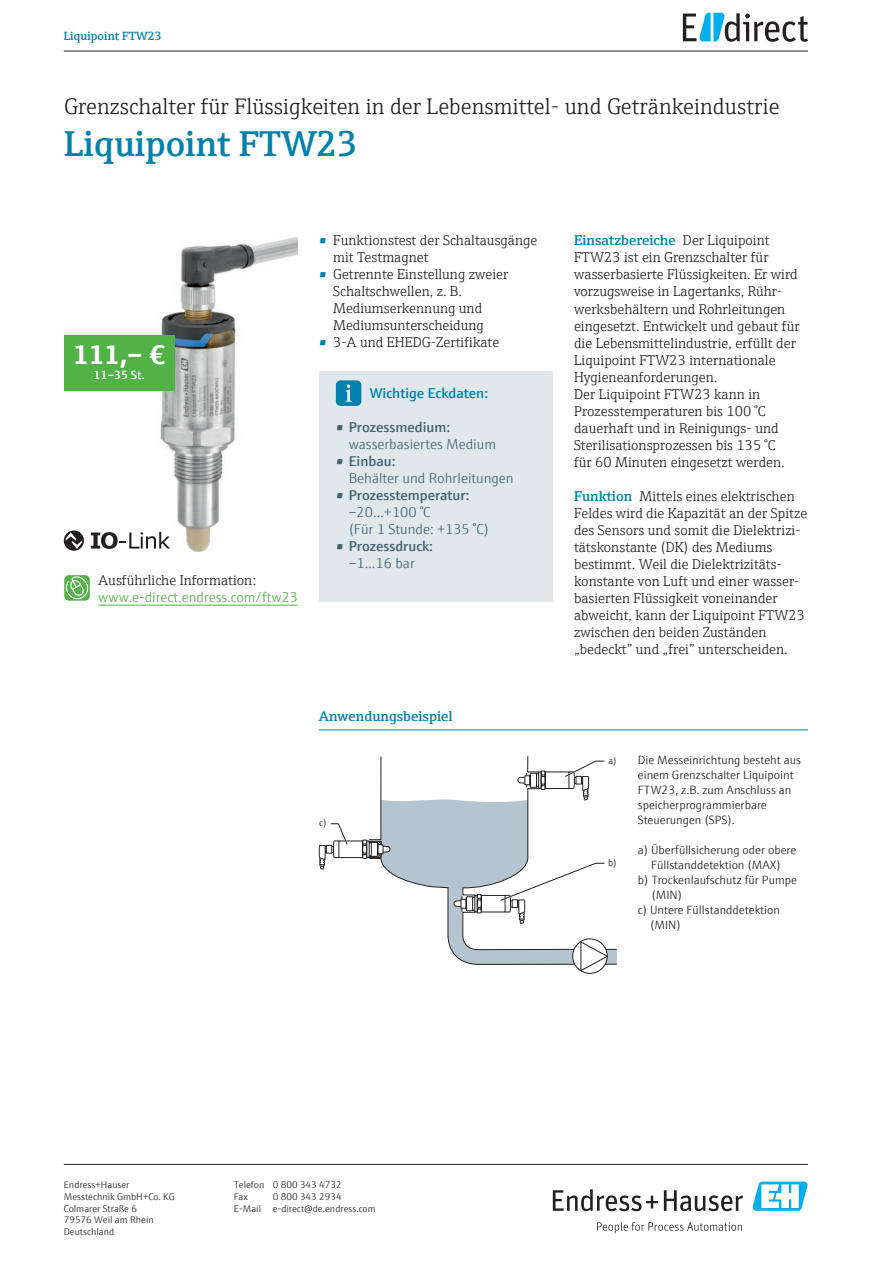
<style>
.page{position:relative;width:893px;height:1263px;background:#fff}
.page>*{position:absolute;margin:0;border:0;box-sizing:border-box;transform-origin:0 0}
.t1{font:600 36px "E+H Serif";color:#0081ad}
.t2{font:700 27px "E+H Sans";color:#fff}
.t3{font:300 22.5px "E+H Serif";color:#231f20}
.t4{font:300 14.25px/17px "E+H Serif";color:#231f20}
.t5{font:300 14.25px/17px "E+H Sans";color:#446472}
.t6{font:600 14.25px "E+H Sans";color:#446472}
.t7{font:300 14.25px "E+H Sans";color:#52b147}
.t8{font:600 14.25px "E+H Serif";color:#0081ad}
.t9{font:600 14.25px "E+H Sans";color:#0081ad}
.t10{font:300 12px/15px "E+H Sans";color:#231f20}
.t11{font:600 12px "E+H Serif";color:#0081ad}
.t12{font:600 12px "E+H Sans";color:#fff}
.t13{font:300 9.75px/11.7px "E+H Sans";color:#231f20}
.s1{font-weight:600;color:#0081ad}
</style>
<div class="page">
<hr style="left:98px;top:605px;width:200px;height:1px;background:#52b147">
<svg style="left:64px;top:575px;width:26px;height:26px"></svg>
<svg style="left:66px;top:576px;width:23px;height:24px"></svg>
<div style="left:319px;top:371px;width:234px;height:231px;background:#e0e8ec"></div>
<svg style="left:336px;top:380px;width:25px;height:26px"></svg>
<div style="left:572px;top:938px;width:35px;height:36px;border:1px solid #231f20;border-radius:50%"></div>
<div style="left:339px;top:841px;width:24px;height:17px;border:1px solid #231f20"></div>
<svg style="left:319px;top:823px;width:30px;height:47px"></svg>
<svg style="left:362px;top:756px;width:255px;height:216px"></svg>
<hr style="left:319px;top:730px;width:489px;height:1px;background:#0081ad">
<img style="left:140px;top:236px;width:158px;height:316px">
<svg style="left:91px;top:532px;width:79px;height:17px"></svg>
<svg style="left:64px;top:530px;width:20px;height:21px"></svg>
<div style="left:64px;top:335px;width:110px;height:55px;background:#52b147"></div>
<svg style="left:683px;top:13px;width:125px;height:29px"></svg>
<svg style="left:553px;top:1189px;width:105px;height:22px"></svg>
<svg style="left:664px;top:1190px;width:79px;height:21px"></svg>
<svg style="left:597px;top:1222px;width:145px;height:11px"></svg>
<svg style="left:752px;top:1181px;width:56px;height:30px"></svg>
<hr style="left:64px;top:1164px;width:744px;height:1px;background:#231f20">
<hr style="left:64px;top:51px;width:744px;height:1px;background:#231f20">
<p class="t11" style="left:64px;top:27px;width:99px">Liquipoint FTW23</p>
<h3 class="t3" style="left:64px;top:90px;width:717px">Grenzschalter für Flüssigkeiten in der Lebensmittel- und Getränkeindustrie</h3>
<h1 class="t1" style="left:64px;top:117px;width:295px">Liquipoint FTW23</h1>
<h2 class="t2" style="left:73px;top:334px;width:93px">111,– €</h2>
<p class="t12" style="left:94px;top:366px;width:52px">11–35 St.</p>
<p class="t4" style="left:98px;top:571px;width:159px">Ausführliche Information:</p>
<p class="t7" style="left:98px;top:587px;width:201px">www.e-direct.endress.com/ftw23</p>
<p class="t4" style="left:333px;top:230px;width:206px;text-indent:-14px"><span class="s1">•</span> Funktionstest der Schaltausgänge mit Testmagnet</p>
<p class="t4" style="left:333px;top:264px;width:177px;text-indent:-14px"><span class="s1">•</span> Getrennte Einstellung zweier<br>Schaltschwellen, z. B.<br>Mediumserkennung und<br>Mediumsunterscheidung</p>
<p class="t4" style="left:319px;top:333px;width:182px"><span class="s1">•</span> 3-A und EHEDG-Zertifikate</p>
<p class="t9" style="left:370px;top:382px;width:120px">Wichtige Eckdaten:</p>
<p class="t6" style="left:336px;top:416px;width:116px">• Prozessmedium:</p>
<p class="t5" style="left:349px;top:435px;width:149px">wasserbasiertes Medium</p>
<p class="t6" style="left:336px;top:450px;width:61px">• Einbau:</p>
<p class="t5" style="left:349px;top:469px;width:167px">Behälter und Rohrleitungen</p>
<p class="t6" style="left:336px;top:484px;width:135px">• Prozesstemperatur:</p>
<p class="t5" style="left:349px;top:503px;width:142px">–20…+100 °C<br>(Für 1 Stunde: +135 °C)</p>
<p class="t6" style="left:336px;top:535px;width:99px">• Prozessdruck:</p>
<p class="t5" style="left:349px;top:554px;width:68px">–1…16 bar</p>
<p class="t8" style="left:319px;top:705px;width:135px">Anwendungsbeispiel</p>
<p class="t13" style="left:319px;top:816px;width:9px">c)</p>
<p class="t4" style="left:574px;top:231px;width:227px"><span class="s1">Einsatzbereiche</span> Der Liquipoint FTW23 ist ein Grenzschalter für wasserbasierte Flüssigkeiten. Er wird vorzugsweise in Lagertanks, Rühr&shy;werksbehältern und Rohrleitungen eingesetzt. Entwickelt und gebaut für die Lebensmittelindustrie, erfüllt der Liquipoint FTW23 internationale Hygieneanforderungen.<br>Der Liquipoint FTW23 kann in Prozesstemperaturen bis 100 °C dauerhaft und in Reinigungs- und Sterilisationsprozessen bis 135 °C<br>für 60 Minuten eingesetzt werden.</p>
<p class="t4" style="left:574px;top:486px;width:235px"><span class="s1">Funktion</span> Mittels eines elektrischen Feldes wird die Kapazität an der Spitze des Sensors und somit die Dielektrizi&shy;tätskonstante (DK) des Mediums bestimmt. Weil die Dielektrizitäts&shy;konstante von Luft und einer wasser&shy;basierten Flüssigkeit voneinander abweicht, kann der Liquipoint FTW23 zwischen den beiden Zuständen „bedeckt” und „frei” unterscheiden.</p>
<p class="t13" style="left:608px;top:754px;width:10px">a)</p>
<p class="t13" style="left:608px;top:856px;width:10px">b)</p>
<p class="t10" style="left:638px;top:752px;width:165px">Die Messeinrichtung besteht aus einem Grenzschalter Liquipoint<br>FTW23, z.B. zum Anschluss an speicherprogrammierbare<br>Steuerungen (SPS).</p>
<p class="t10" style="left:638px;top:842px;width:160px">a) Überfüllsicherung oder obere</p>
<p class="t10" style="left:651px;top:857px;width:131px">Füllstanddetektion (MAX)</p>
<p class="t10" style="left:638px;top:872px;width:161px">b) Trockenlaufschutz für Pumpe</p>
<p class="t10" style="left:651px;top:887px;width:32px">(MIN)</p>
<p class="t10" style="left:638px;top:902px;width:144px">c) Untere Füllstanddetektion</p>
<p class="t10" style="left:650px;top:917px;width:32px">(MIN)</p>
<p class="t13" style="left:64px;top:1178px;width:113px">Endress+Hauser<br>Messtechnik GmbH+Co. KG<br>Colmarer Straße 6<br>79576 Weil am Rhein<br>Deutschland</p>
<p class="t13" style="left:234px;top:1178px;width:109px">Telefon 0 800 343 4732<br>Fax</p>
<p class="t13" style="left:234px;top:1190px;width:143px;text-align:center">0 800 343 2934<br>E-Mail e-direct@de.endress.com</p>
</div>
